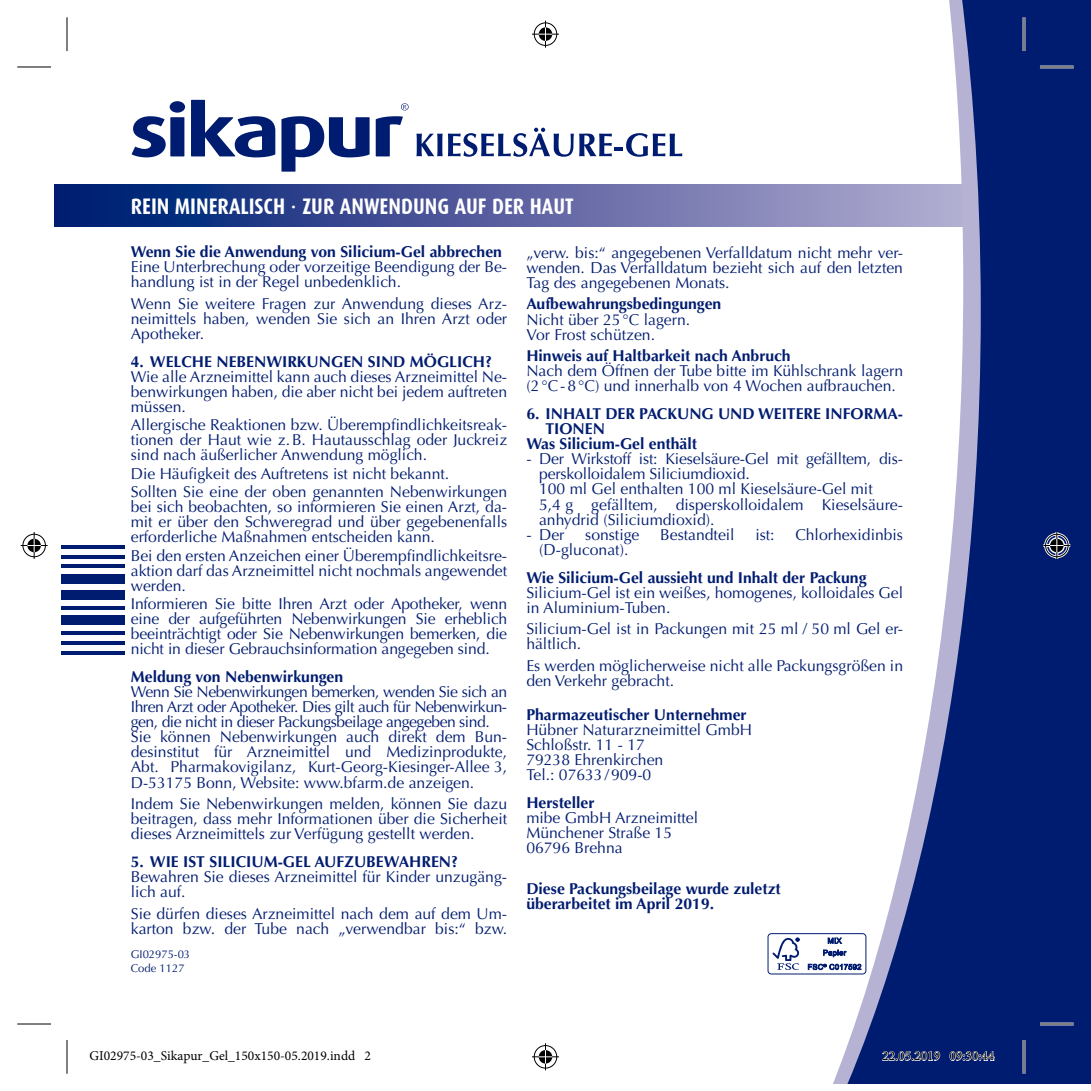
<style>
.page{position:relative;width:1091px;height:1091px;background:#fff}
.page>*{position:absolute;margin:0;border:0;box-sizing:border-box;transform-origin:0 0}
.t1{font:700 22.5px "Dax Condensed";color:#fff}
.t2{font:15.75px/15.1px "Optima LT Std";color:#001c70}
.t3{font:700 15.75px/15.1px "Optima LT Std";color:#001c70}
.t4{font:13.5px "Minion Pro";color:#000}
.t5{font:11.25px/13.5px "Optima LT Std";color:#001c70}
.s1{font-family:"Helvetica Neue LT Std";font-weight:400}
</style>
<div class="page">
<svg style="left:55px;top:184px;width:639px;height:42px;background:#394b91"></svg>
<div style="left:980px;top:0;width:111px;height:1083px;background:#001c70"></div>
<svg style="left:694px;top:0;width:286px;height:1083px"></svg>
<svg style="left:132px;top:116px;width:34px;height:41px"></svg>
<div style="left:170px;top:101px;width:15px;height:12px;background:#001c70;border-radius:50%"></div>
<div style="left:170px;top:117px;width:14px;height:39px;background:#001c70"></div>
<svg style="left:191px;top:100px;width:84px;height:57px"></svg>
<svg style="left:281px;top:116px;width:88px;height:56px"></svg>
<svg style="left:376px;top:116px;width:27px;height:40px"></svg>
<svg style="left:401px;top:103px;width:7px;height:7px"></svg>
<svg style="left:416px;top:134px;width:26px;height:22px"></svg>
<svg style="left:448px;top:128px;width:234px;height:29px"></svg>
<div style="left:768px;top:933px;width:98px;height:41px;background:#fff;border-radius:3px"></div>
<div style="left:767px;top:933px;width:99px;height:41px;border:1px solid #001c70;border-radius:3px"></div>
<svg style="left:772px;top:938px;width:27px;height:32px"></svg>
<svg style="left:828px;top:937px;width:14px;height:6px"></svg>
<svg style="left:823px;top:949px;width:23px;height:8px"></svg>
<svg style="left:808px;top:964px;width:53px;height:6px"></svg>
<hr style="left:61px;top:545px;width:63px;height:4px;background:#001c70">
<hr style="left:61px;top:555px;width:63px;height:3px;background:#001c70">
<hr style="left:61px;top:564px;width:63px;height:4px;background:#001c70">
<div style="left:61px;top:574px;width:63px;height:10px;background:#001c70"></div>
<div style="left:61px;top:590px;width:63px;height:10px;background:#001c70"></div>
<hr style="left:61px;top:606px;width:63px;height:3px;background:#001c70">
<div style="left:61px;top:615px;width:63px;height:10px;background:#001c70"></div>
<hr style="left:61px;top:631px;width:63px;height:4px;background:#001c70">
<hr style="left:61px;top:641px;width:63px;height:3px;background:#001c70">
<hr style="left:61px;top:651px;width:63px;height:3px;background:#001c70">
<hr style="left:1040px;top:66px;width:33px;height:2px;background:#fff">
<hr style="left:1040px;top:1022px;width:33px;height:3px;background:#fff">
<hr style="left:1022px;top:17px;width:3px;height:34px;background:#fff">
<hr style="left:1022px;top:1040px;width:3px;height:33px;background:#fff">
<hr style="left:17px;top:67px;width:34px;height:1px;background:#000">
<hr style="left:1040px;top:67px;width:33px;height:1px;background:#000">
<hr style="left:17px;top:1023px;width:34px;height:1px;background:#000">
<hr style="left:1040px;top:1023px;width:33px;height:1px;background:#000">
<hr style="left:67px;top:17px;width:1px;height:34px;background:#000">
<hr style="left:67px;top:1040px;width:1px;height:33px;background:#000">
<hr style="left:1023px;top:17px;width:1px;height:34px;background:#000">
<hr style="left:1023px;top:1040px;width:1px;height:33px;background:#000">
<svg style="left:532px;top:21px;width:27px;height:27px"></svg>
<svg style="left:532px;top:1043px;width:27px;height:27px"></svg>
<svg style="left:21px;top:532px;width:27px;height:27px"></svg>
<svg style="left:1043px;top:532px;width:27px;height:27px"></svg>
<svg style="left:881px;top:1050px;width:59px;height:11px"></svg>
<div style="left:949px;top:1051px;width:7px;height:9px;border:1px solid #fff;border-radius:50%"></div>
<svg style="left:950px;top:1050px;width:45px;height:11px"></svg>
<h1 class="t1" style="left:131px;top:194px;width:444px">REIN MINERALISCH <span class="s1">·</span> ZUR ANWENDUNG AUF DER HAUT</h1>
<p class="t3" style="left:131px;top:244px;width:373px">Wenn Sie die Anwendung von Silicium-Gel abbrechen</p>
<p class="t2" style="left:131px;top:260px;width:378px">Eine Unterbrechung oder vorzeitige Beendigung der Be&shy;handlung ist in der Regel unbedenklich.</p>
<p class="t2" style="left:131px;top:296px;width:378px;text-align:justify">Wenn Sie weitere Fragen zur Anwendung dieses Arz&shy;neimittels haben, wenden Sie sich an Ihren Arzt oder Apotheker.</p>
<p class="t3" style="left:131px;top:354px;width:363px">4. WELCHE NEBENWIRKUNGEN SIND MÖGLICH?</p>
<p class="t2" style="left:131px;top:369px;width:378px;text-align:justify">Wie alle Arzneimittel kann auch dieses Arzneimittel Ne&shy;benwirkungen haben, die aber nicht bei jedem auftreten müssen.</p>
<p class="t2" style="left:131px;top:418px;width:378px;text-align:justify">Allergische Reaktionen bzw. Überempfindlichkeitsreak&shy;tionen der Haut wie z.B. Hautausschlag oder Juckreiz sind nach äußerlicher Anwendung möglich.</p>
<p class="t2" style="left:131px;top:464px;width:378px;line-height:18.2px">Die Häufigkeit des Auftretens ist nicht bekannt.<br>Sollten Sie eine der oben genannten Nebenwirkungen</p>
<p class="t2" style="left:131px;top:499px;width:378px;text-align:justify">bei sich beobachten, so informieren Sie einen Arzt, da&shy;mit er über den Schweregrad und über gegebenenfalls erforderliche Maßnahmen entscheiden kann.</p>
<p class="t2" style="left:131px;top:548px;width:378px;text-align:justify">Bei den ersten Anzeichen einer Überempfindlichkeitsre&shy;aktion darf das Arzneimittel nicht nochmals angewendet werden.</p>
<p class="t2" style="left:131px;top:596px;width:378px;text-align:justify">Informieren Sie bitte Ihren Arzt oder Apotheker, wenn eine der aufgeführten Nebenwirkungen Sie erheblich beeinträchtigt oder Sie Nebenwirkungen bemerken, die nicht in dieser Gebrauchsinformation angegeben sind.</p>
<p class="t3" style="left:131px;top:669px;width:214px">Meldung von Nebenwirkungen</p>
<p class="t2" style="left:131px;top:684px;width:378px">Wenn Sie Nebenwirkungen bemerken, wenden Sie sich an Ihren Arzt oder Apotheker. Dies gilt auch für Nebenwirkun&shy;gen, die nicht in dieser Packungsbeilage angegeben sind.<br>Sie können Nebenwirkungen auch direkt dem Bun&shy;desinstitut für Arzneimittel und Medizinprodukte, Abt. Pharmakovigilanz, Kurt-Georg-Kiesinger-Allee 3, D-53175 Bonn, Website: www.bfarm.de anzeigen.</p>
<p class="t2" style="left:131px;top:796px;width:378px;text-align:justify">Indem Sie Nebenwirkungen melden, können Sie dazu beitragen, dass mehr Informationen über die Sicherheit dieses Arzneimittels zur Verfügung gestellt werden.</p>
<p class="t3" style="left:131px;top:854px;width:329px">5. WIE IST SILICIUM-GEL AUFZUBEWAHREN?</p>
<p class="t2" style="left:131px;top:869px;width:378px">Bewahren Sie dieses Arzneimittel für Kinder unzugäng&shy;lich auf.</p>
<p class="t2" style="left:131px;top:906px;width:378px">Sie dürfen dieses Arzneimittel nach dem auf dem Um&shy;karton bzw. der Tube nach „verwendbar bis:“ bzw.</p>
<p class="t5" style="left:131px;top:948px;width:61px">GI02975-03<br>Code 1127</p>
<p class="t2" style="left:526px;top:245px;width:378px;text-align:justify">„verw. bis:“ angegebenen Verfalldatum nicht mehr ver&shy;wenden. Das Verfalldatum bezieht sich auf den letzten Tag des angegebenen Monats.</p>
<p class="t3" style="left:526px;top:297px;width:196px">Aufbewahrungsbedingungen</p>
<p class="t2" style="left:526px;top:312px;width:165px">Nicht über 25°C lagern.<br>Vor Frost schützen.</p>
<p class="t3" style="left:526px;top:348px;width:266px">Hinweis auf Haltbarkeit nach Anbruch</p>
<p class="t2" style="left:526px;top:363px;width:378px">Nach dem Öffnen der Tube bitte im Kühlschrank lagern (2°C-8°C) und innerhalb von 4 Wochen aufbrauchen.</p>
<p class="t3" style="left:526px;top:406px;width:378px">6. INHALT DER PACKUNG UND WEITERE INFORMA-</p>
<p class="t3" style="left:545px;top:421px;width:61px">TIONEN</p>
<p class="t3" style="left:526px;top:436px;width:172px">Was Silicium-Gel enthält</p>
<p class="t2" style="left:539px;top:451px;width:365px;text-indent:-13px">- Der Wirkstoff ist: Kieselsäure-Gel mit gefälltem, dis&shy;perskolloidalem Siliciumdioxid.<br>100 ml Gel enthalten 100 ml Kieselsäure-Gel mit<br>5,4 g gefälltem, disperskolloidalem Kieselsäure&shy;anhydrid (Siliciumdioxid).</p>
<p class="t2" style="left:526px;top:527px;width:40px">- Der</p>
<p class="t2" style="left:585px;top:527px;width:56px">sonstige</p>
<p class="t2" style="left:660px;top:527px;width:76px">Bestandteil</p>
<p class="t2" style="left:755px;top:527px;width:21px">ist:</p>
<p class="t2" style="left:795px;top:527px;width:109px">Chlorhexidinbis</p>
<p class="t2" style="left:539px;top:542px;width:91px">(D-gluconat).</p>
<p class="t3" style="left:526px;top:570px;width:342px">Wie Silicium-Gel aussieht und Inhalt der Packung</p>
<p class="t2" style="left:526px;top:585px;width:378px">Silicium-Gel ist ein weißes, homogenes, kolloidales Gel in Aluminium-Tuben.</p>
<p class="t2" style="left:526px;top:621px;width:378px">Silicium-Gel ist in Packungen mit 25 ml / 50 ml Gel er&shy;hältlich.</p>
<p class="t2" style="left:526px;top:658px;width:378px">Es werden möglicherweise nicht alle Packungsgrößen in den Verkehr gebracht.</p>
<p class="t3" style="left:526px;top:707px;width:222px">Pharmazeutischer Unternehmer</p>
<p class="t2" style="left:526px;top:722px;width:227px">Hübner Naturarzneimittel GmbH<br>Schloßstr. 11 - 17<br>79238 Ehrenkirchen<br>Tel.: 07633/909-0</p>
<p class="t3" style="left:526px;top:795px;width:70px">Hersteller</p>
<p class="t2" style="left:526px;top:810px;width:173px">mibe GmbH Arzneimittel<br>Münchener Straße 15<br>06796 Brehna</p>
<p class="t3" style="left:526px;top:881px;width:256px">Diese Packungsbeilage wurde zuletzt überarbeitet im April 2019.</p>
<p class="t4" style="left:89px;top:1047px;width:283px">GI02975-03_Sikapur_Gel_150x150-05.2019.indd 2</p>
<p class="t4" style="left:882px;top:1047px;width:114px">22.05.2019 09:30:44</p>
</div>
